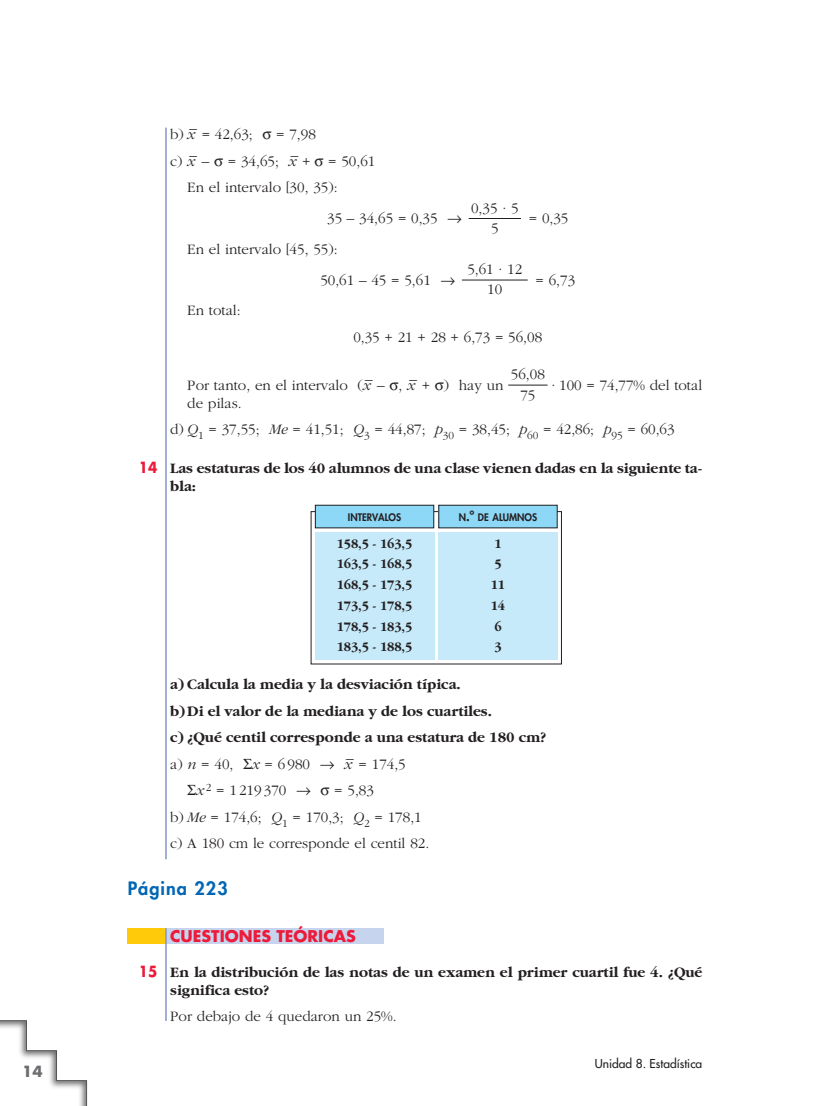
<style>
.page{position:relative;width:830px;height:1106px;background:#fff}
.page>*{position:absolute;margin:0;border:0;box-sizing:border-box;transform-origin:0 0}
.t1{font:800 18px "Futura";letter-spacing:.06em;color:#0166b3}
.t2{font:700 15.75px "Futura";color:#ed1a3a}
.t3{font:300 15px/20.1px "Garamond";color:#231f20;text-align:center}
.t4{font:700 15px/18px "Garamond";color:#231f20}
.t5{font:700 15px "Futura";color:#6c6d70}
.t6{font:700 13.5px/20.7px "Garamond";color:#231f20;text-align:justify;scale:.95 1}
.t7{font:12px "Futura";color:#231f20}
.t8{font:800 10.2px "Futura";color:#231f20;scale:.95 1}
.s1{font-style:italic}
.s2{font-family:"Anaya Math 1";font-weight:400}
.s3{font-family:"Futura";color:#ed1a3a}
.s4{font-size:13.5px}
</style>
<div class="page">
<div style="left:128px;top:928px;width:38px;height:16px;background:#feca0a"></div>
<div style="left:166px;top:928px;width:217px;height:16px;background:#c6d5ed"></div>
<svg style="left:314px;top:513px;width:244px;height:147px"></svg>
<div style="left:315px;top:505px;width:118px;height:23px;background:#8dd7f7"></div>
<div style="left:315px;top:505px;width:119px;height:23px;border:1px solid #231f20"></div>
<div style="left:315px;top:532px;width:119px;height:128px;background:#c6eafa"></div>
<div style="left:438px;top:505px;width:119px;height:23px;background:#8dd7f7"></div>
<div style="left:438px;top:505px;width:119px;height:23px;border:1px solid #231f20"></div>
<div style="left:438px;top:532px;width:119px;height:128px;background:#c6eafa"></div>
<hr style="left:508px;top:385px;width:39px;height:1px;background:#231f20">
<hr style="left:461px;top:280px;width:66px;height:1px;background:#231f20">
<hr style="left:468px;top:218px;width:52px;height:1px;background:#231f20">
<img style="left:0;top:1020px;width:88px;height:86px">
<hr style="left:165px;top:128px;width:2px;height:731px;background:#8197cd">
<hr style="left:165px;top:928px;width:2px;height:92px;background:#8197cd">
<p class="t5" style="left:22px;top:1064px;width:22px">14</p>
<p class="t3" style="left:170px;top:126px;width:147px">b) <span class="s1">x</span>– = 42,63; <span class="s2">q</span> = 7,98</p>
<p class="t3" style="left:170px;top:152px;width:206px">c) <span class="s1">x</span>– – <span class="s2">q</span> = 34,65; <span class="s1">x</span>– + <span class="s2">q</span> = 50,61</p>
<p class="t3" style="left:187px;top:179px;width:152px">En el intervalo [30, 35):</p>
<p class="t3" style="left:327px;top:209px;width:136px">35 – 34,65 = 0,35 <span class="s2">8</span></p>
<p class="t3" style="left:528px;top:209px;width:41px">= 0,35</p>
<p class="t3" style="left:320px;top:235px;width:136px;line-height:30.8px;text-align:left;text-indent:-133px">En el intervalo [45, 55):<br>50,61 – 45 = 5,61 <span class="s2">8</span></p>
<p class="t3" style="left:471px;top:199px;width:49px">0,35 · 5<br>5</p>
<p class="t3" style="left:467px;top:261px;width:56px">5,61 · 12<br>10</p>
<p class="t3" style="left:535px;top:271px;width:41px">= 6,73</p>
<p class="t3" style="left:187px;top:302px;width:55px">En total:</p>
<p class="t3" style="left:353px;top:328px;width:190px">0,35 + 21 + 28 + 6,73 = 56,08</p>
<p class="t3" style="left:187px;top:376px;width:317px">Por tanto, en el intervalo (<span class="s1">x</span>– – <span class="s2">q</span>, <span class="s1">x</span>– + <span class="s2">q</span>) hay un</p>
<p class="t3" style="left:551px;top:376px;width:152px">· 100 = 74,77% del total</p>
<p class="t3" style="left:170px;top:391px;width:505px;line-height:26.5px;text-align:left;text-indent:17px">de pilas.<br>d) <span class="s1">Q</span><sub>1</sub> = 37,55; <span class="s1">Me</span> = 41,51; <span class="s1">Q</span><sub>3</sub> = 44,87; <span class="s1">p</span><sub>30</sub> = 38,45; <span class="s1">p</span><sub>60</sub> = 42,86; <span class="s1">p</span><sub>95</sub> = 60,63</p>
<p class="t4" style="left:170px;top:461px;width:533px;text-indent:-31px"><span class="s3">14</span> Las estaturas de los 40 alumnos de una clase vienen dadas en la siguiente ta&shy;bla:</p>
<p class="t3" style="left:510px;top:366px;width:35px">56,08<br>75</p>
<p class="t8" style="left:348px;top:512px;width:58px">INTERVALOS</p>
<p class="t6" style="left:336px;top:534px;width:81px">158,5 - 163,5<br>163,5 - 168,5<br>168,5 - 173,5<br>173,5 - 178,5<br>178,5 - 183,5<br>183,5 - 188,5</p>
<p class="t8" style="left:458px;top:512px;width:84px">N<span class="s4">.º</span> DE ALUMNOS</p>
<p class="t6" style="left:490px;top:534px;width:17px;text-align:left">1<br>5<br>11<br>14<br>6<br>3</p>
<p class="t4" style="left:170px;top:676px;width:292px">a) Calcula la media y la desviación típica.</p>
<p class="t4" style="left:170px;top:703px;width:323px">b)Di el valor de la mediana y de los cuartiles.</p>
<p class="t4" style="left:170px;top:729px;width:377px">c) ¿Qué centil corresponde a una estatura de 180 cm?</p>
<p class="t3" style="left:170px;top:755px;width:237px">a) <span class="s1">n</span> = 40, <span class="s2">S</span><span class="s1">x</span> = 6980 <span class="s2">8</span> <span class="s1">x</span>– = 174,5</p>
<p class="t3" style="left:187px;top:781px;width:188px"><span class="s2">S</span><span class="s1">x</span><sup>2</sup> = 1219370 <span class="s2">8 q</span> = 5,83</p>
<p class="t3" style="left:170px;top:808px;width:253px">b) <span class="s1">Me</span> = 174,6; <span class="s1">Q</span><sub>1</sub> = 170,3; <span class="s1">Q</span><sub>2</sub> = 178,1</p>
<p class="t3" style="left:170px;top:834px;width:260px">c) A 180 cm le corresponde el centil 82.</p>
<p class="t1" style="left:128px;top:879px;width:101px">Página 223</p>
<p class="t2" style="left:170px;top:929px;width:187px">CUESTIONES TEÓRICAS</p>
<p class="t4" style="left:170px;top:964px;width:533px;text-indent:-31px"><span class="s3">15</span> En la distribución de las notas de un examen el primer cuartil fue 4. ¿Qué significa esto?</p>
<p class="t3" style="left:170px;top:1007px;width:228px">Por debajo de 4 quedaron un 25%.</p>
<p class="t7" style="left:594px;top:1057px;width:109px">Unidad 8. Estadística</p>
</div>
